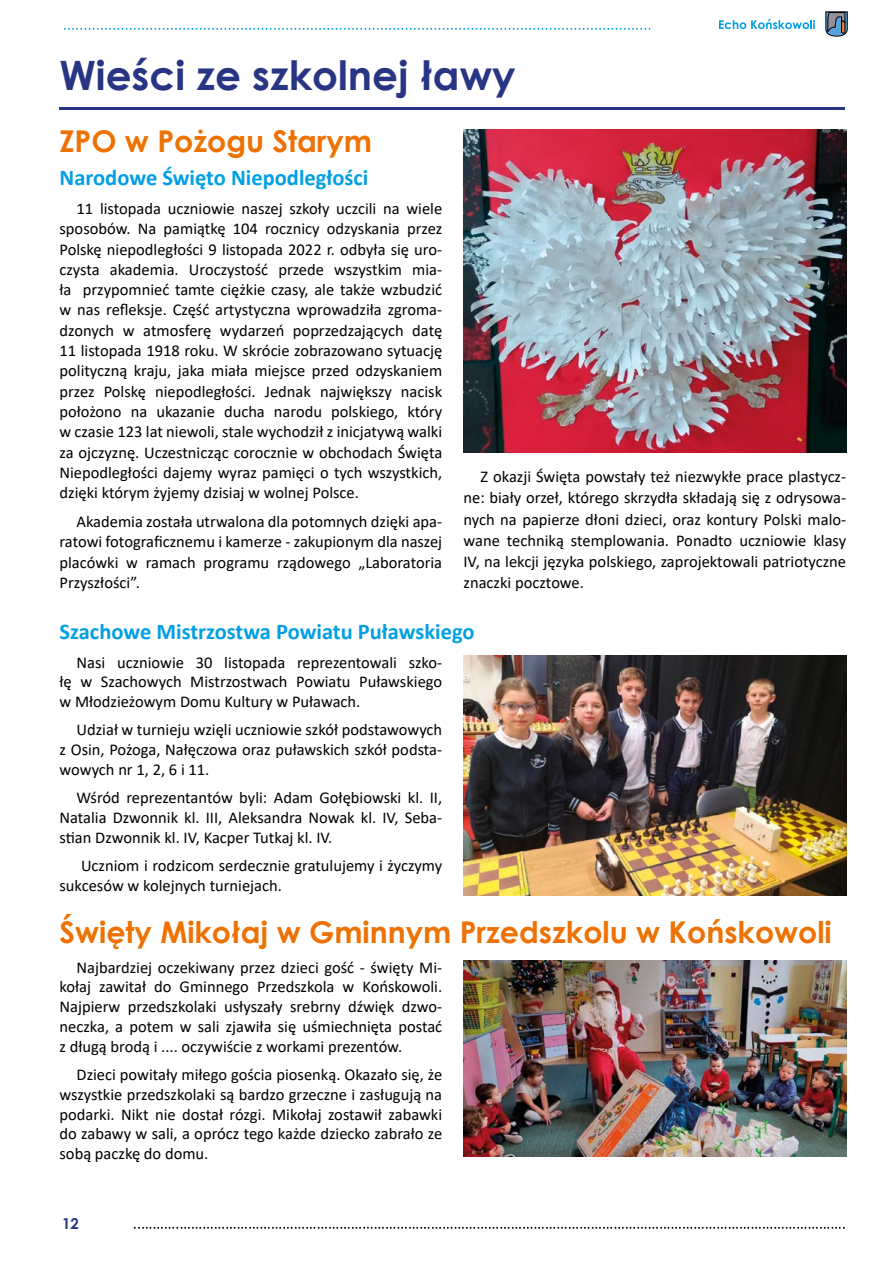
<style>
.page{position:relative;width:893px;height:1263px;background:#fff}
.page>*{position:absolute;margin:0;border:0;box-sizing:border-box;transform-origin:0 0}
.t1{font:700 40.5px "Century Gothic";color:#283583}
.t2{font:700 30px "Century Gothic";color:#ee7203}
.t3{font:700 22.5px "Calibri";color:#009fe3}
.t4{font:16.5px/20.2px "Calibri";color:#000;text-align:justify}
.t5{font:700 15px "Century Gothic";color:#283583}
</style>
<div class="page">
<svg style="left:134px;top:1227px;width:711px;height:2px"></svg>
<svg style="left:719px;top:19px;width:96px;height:10px"></svg>
<svg style="left:64px;top:28px;width:586px;height:2px"></svg>
<svg style="left:825px;top:12px;width:22px;height:24px"></svg>
<hr style="left:60px;top:107px;width:785px;height:3px;background:#283583">
<img style="left:463px;top:129px;width:383px;height:324px">
<img style="left:463px;top:655px;width:383px;height:240px">
<img style="left:463px;top:960px;width:383px;height:196px">
<h1 class="t1" style="left:60px;top:44px;width:458px">Wieści ze szkolnej ławy</h1>
<h2 class="t2" style="left:60px;top:118px;width:314px">ZPO w Pożogu Starym</h2>
<h3 class="t3" style="left:60px;top:162px;width:310px">Narodowe Święto Niepodległości</h3>
<p class="t4" style="left:60px;top:198px;width:384px;text-indent:17px">11 listopada uczniowie naszej szkoły uczcili na wiele sposobów. Na pamiątkę 104 rocznicy odzyskania przez Polskę niepodległości 9 listopada 2022 r. odbyła się uro&shy;czysta akademia. Uroczystość przede wszystkim mia&shy;ła przypomnieć tamte ciężkie czasy, ale także wzbudzić w nas refleksje. Część artystyczna wprowadziła zgroma&shy;dzonych w atmosferę wydarzeń poprzedzających datę 11 listopada 1918 roku. W skrócie zobrazowano sytuację polityczną kraju, jaka miała miejsce przed odzyskaniem przez Polskę niepodległości. Jednak największy nacisk położono na ukazanie ducha narodu polskiego, który w czasie 123 lat niewoli, stale wychodził z inicjatywą walki za ojczyznę. Uczestnicząc corocznie w obchodach Święta Niepodległości dajemy wyraz pamięci o tych wszystkich, dzięki którym żyjemy dzisiaj w wolnej Polsce.</p>
<p class="t4" style="left:60px;top:511px;width:384px;text-indent:17px">Akademia została utrwalona dla potomnych dzięki apa&shy;ratowi fotograficznemu i kamerze - zakupionym dla naszej placówki w ramach programu rządowego „Laboratoria Przyszłości”.</p>
<p class="t4" style="left:463px;top:466px;width:384px;line-height:21.1px;text-indent:17px">Z okazji Święta powstały też niezwykłe prace plastycz&shy;ne: biały orzeł, którego skrzydła składają się z odrysowa&shy;nych na papierze dłoni dzieci, oraz kontury Polski malo&shy;wane techniką stemplowania. Ponadto uczniowie klasy IV, na lekcji języka polskiego, zaprojektowali patriotyczne znaczki pocztowe.</p>
<h3 class="t3" style="left:60px;top:616px;width:417px">Szachowe Mistrzostwa Powiatu Puławskiego</h3>
<p class="t4" style="left:60px;top:652px;width:384px;line-height:19.8px;text-indent:17px">Nasi uczniowie 30 listopada reprezentowali szko&shy;łę w Szachowych Mistrzostwach Powiatu Puławskiego w Młodzieżowym Domu Kultury w Puławach.</p>
<p class="t4" style="left:60px;top:720px;width:384px;line-height:19.8px;text-indent:17px">Udział w turnieju wzięli uczniowie szkół podstawowych z Osin, Pożoga, Nałęczowa oraz puławskich szkół podsta&shy;wowych nr 1, 2, 6 i 11.</p>
<p class="t4" style="left:60px;top:787px;width:384px;line-height:19.8px;text-indent:17px">Wśród reprezentantów byli: Adam Gołębiowski kl. II, Natalia Dzwonnik kl. III, Aleksandra Nowak kl. IV, Seba&shy;stian Dzwonnik kl. IV, Kacper Tutkaj kl. IV.</p>
<p class="t4" style="left:60px;top:855px;width:384px;line-height:19.8px;text-indent:22px">Uczniom i rodzicom serdecznie gratulujemy i życzymy sukcesów w kolejnych turniejach.</p>
<h2 class="t2" style="left:60px;top:909px;width:774px">Święty Mikołaj w Gminnym Przedszkolu w Końskowoli</h2>
<p class="t4" style="left:60px;top:957px;width:384px;line-height:19.8px;text-indent:17px">Najbardziej oczekiwany przez dzieci gość - święty Mi&shy;kołaj zawitał do Gminnego Przedszkola w Końskowoli.<br>Najpierw przedszkolaki usłyszały srebrny dźwięk dzwo&shy;neczka, a potem w sali zjawiła się uśmiechnięta postać z długą brodą i .... oczywiście z workami prezentów.</p>
<p class="t4" style="left:60px;top:1064px;width:384px;line-height:19.8px;text-indent:17px">Dzieci powitały miłego gościa piosenką. Okazało się, że wszystkie przedszkolaki są bardzo grzeczne i zasługują na podarki. Nikt nie dostał rózgi. Mikołaj zostawił zabawki do zabawy w sali, a oprócz tego każde dziecko zabrało ze sobą paczkę do domu.</p>
<p class="t5" style="left:62px;top:1212px;width:18px">12</p>
</div>
